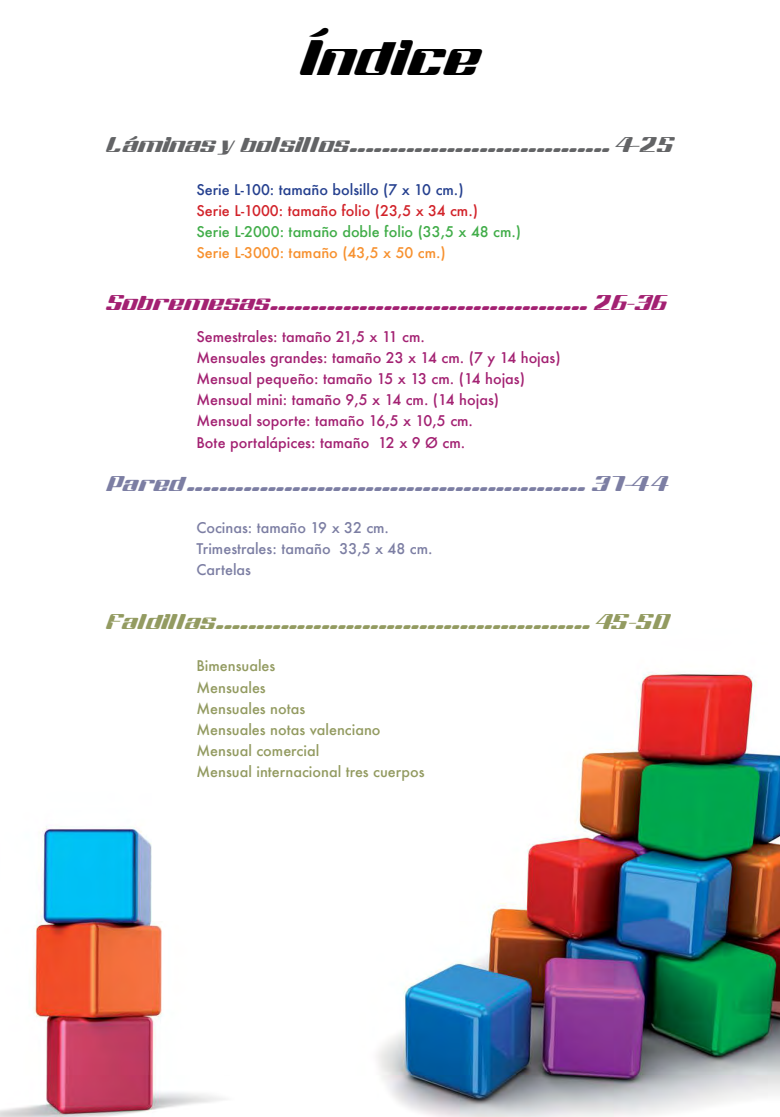
<style>
.page{position:relative;width:780px;height:1117px;background:#fff}
.page>*{position:absolute;margin:0;border:0;box-sizing:border-box;transform-origin:0 0}
.t1{font:43.75px "Magenta";letter-spacing:-.055em;color:#000}
.t2{font:18.75px "Magenta";color:#939b61}
.t3{font:18.75px "Magenta";color:#7c7ea3}
.t4{font:18.75px "Magenta";color:#a32172}
.t5{font:18.75px "Magenta";color:#636466}
.t6{font:500 14.38px/21px "Futura";color:#a32172}
.t7{font:500 14.38px/21px "Futura";color:#939b61}
.t8{font:500 14.38px/21px "Futura";color:#7c7ea3}
.t9{font:500 14.38px "Futura";color:#41ad49}
.t10{font:500 14.38px "Futura";color:#d2232a}
.t11{font:500 14.38px "Futura";color:#25408f}
.t12{font:500 14.38px "Futura";color:#f7912f}
</style>
<div class="page">
<img style="left:0;top:672px;width:780px;height:444px">
<h1 class="t1" style="left:300px;top:25px;width:181px">Índice</h1>
<h2 class="t5" style="left:106px;top:131px;width:569px">Láminas y bolsillos................................ 4-25</h2>
<p class="t11" style="left:196px;top:179px;width:269px">Serie L-100: tamaño bolsillo (7 x 10 cm.)</p>
<p class="t10" style="left:196px;top:200px;width:283px">Serie L-1000: tamaño folio (23,5 x 34 cm.)</p>
<p class="t9" style="left:196px;top:221px;width:326px">Serie L-2000: tamaño doble folio (33,5 x 48 cm.)</p>
<p class="t12" style="left:196px;top:242px;width:251px">Serie L-3000: tamaño (43,5 x 50 cm.)</p>
<h2 class="t4" style="left:106px;top:289px;width:562px">Sobremesas....................................... 26-36</h2>
<p class="t6" style="left:196px;top:326px;width:366px">Semestrales: tamaño 21,5 x 11 cm.<br>Mensuales grandes: tamaño 23 x 14 cm. (7 y 14 hojas)<br>Mensual pequeño: tamaño 15 x 13 cm. (14 hojas)<br>Mensual mini: tamaño 9,5 x 14 cm. (14 hojas)<br>Mensual soporte: tamaño 16,5 x 10,5 cm.<br>Bote portalápices: tamaño 12 x 9 Ø cm.</p>
<h2 class="t3" style="left:106px;top:470px;width:562px">Pared................................................. 3 7-4 4</h2>
<p class="t8" style="left:196px;top:517px;width:238px">Cocinas: tamaño 19 x 32 cm.<br>Trimestrales: tamaño 33,5 x 48 cm.<br>Cartelas</p>
<h2 class="t2" style="left:106px;top:608px;width:565px">Faldillas.............................................. 45-50</h2>
<p class="t7" style="left:196px;top:655px;width:230px">Bimensuales<br>Mensuales<br>Mensuales notas<br>Mensuales notas valenciano<br>Mensual comercial<br>Mensual internacional tres cuerpos</p>
</div>
